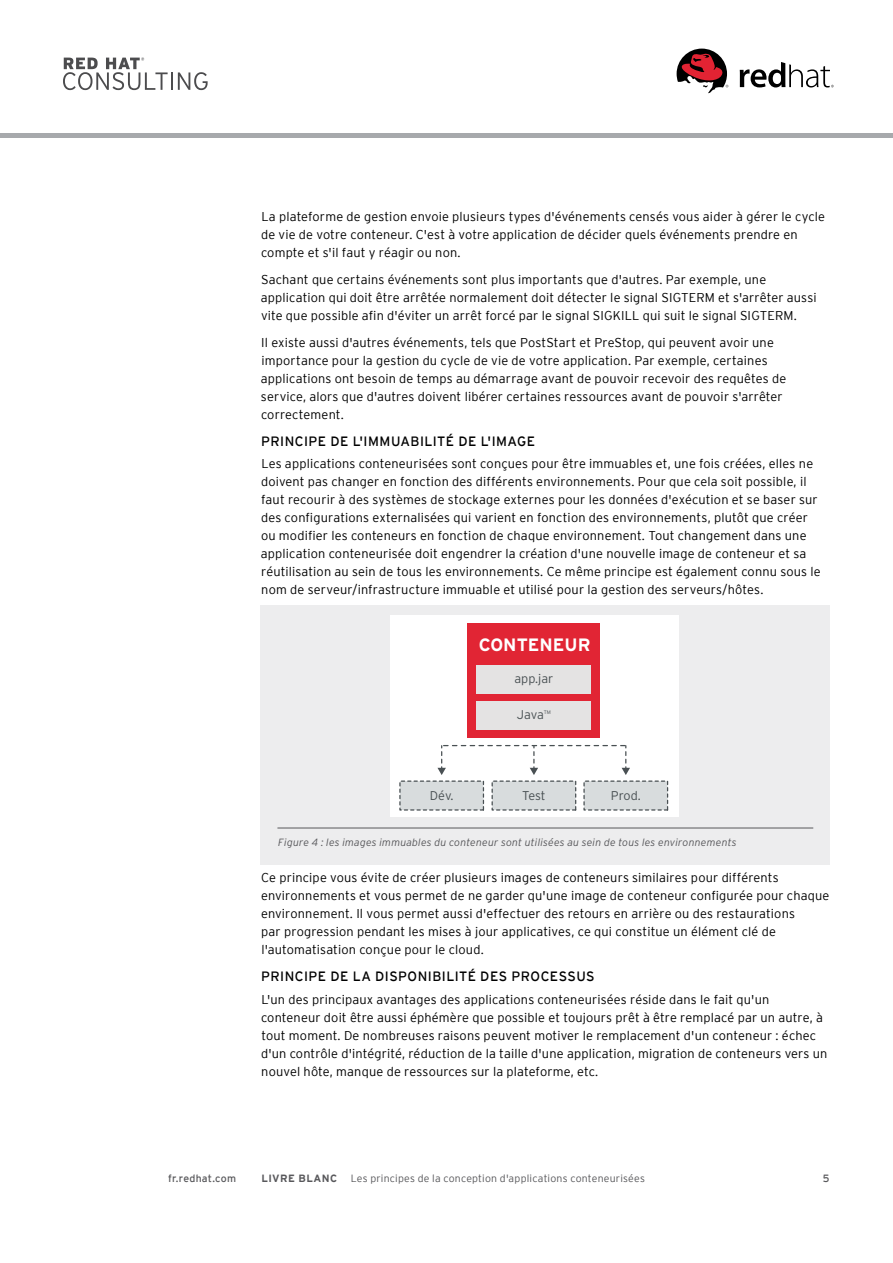
<style>
.page{position:relative;width:893px;height:1263px;background:#fff}
.page>*{position:absolute;margin:0;border:0;box-sizing:border-box;transform-origin:0 0}
.t1{font:700 17.85px "Interstate";color:#fff}
.t2{font:13.5px "Interstate";letter-spacing:.035em;color:#000}
.t3{font:300 12.75px/18px "Interstate";letter-spacing:.01em;color:#000}
.t4{font:300 12.6px "Interstate";color:#495053}
.t5{font:italic 300 10.5px "Interstate";letter-spacing:.015em;color:#58585b}
.t6{font:300 10.5px "Interstate";letter-spacing:.02em;color:#58585b}
.t7{font:10.5px "Interstate";letter-spacing:.02em;color:#58585b}
.t8{font:700 10.5px "Interstate";letter-spacing:.04em;color:#58585b}
.t9{font:300 5.1px "Interstate";color:#495053}
</style>
<div class="page">
<div style="left:261px;top:605px;width:569px;height:259px;background:#ededee"></div>
<hr style="left:277px;top:828px;width:536px;height:1px;background:#58585b">
<div style="left:390px;top:615px;width:288px;height:202px;background:#fff"></div>
<div style="left:399px;top:780px;width:85px;height:31px;background:#d8dcdd;border:1px dashed #495053"></div>
<div style="left:492px;top:780px;width:84px;height:31px;background:#d8dcdd;border:1px dashed #495053"></div>
<div style="left:583px;top:780px;width:85px;height:31px;background:#d8dcdd;border:1px dashed #495053"></div>
<div style="left:468px;top:623px;width:132px;height:114px;background:#e12534"></div>
<div style="left:477px;top:666px;width:114px;height:28px;background:#e4e3e3"></div>
<div style="left:477px;top:701px;width:114px;height:28px;background:#e4e3e3"></div>
<svg style="left:437px;top:745px;width:193px;height:30px"></svg>
<svg style="left:740px;top:62px;width:94px;height:25px"></svg>
<svg style="left:677px;top:49px;width:51px;height:45px"></svg>
<svg style="left:63px;top:58px;width:145px;height:32px"></svg>
<hr style="left:0;top:133px;width:893px;height:4px;background:#a7a9ac">
<p class="t3" style="left:261px;top:207px;width:565px">La plateforme de gestion envoie plusieurs types d'événements censés vous aider à gérer le cycle de vie de votre conteneur. C'est à votre application de décider quels événements prendre en compte et s'il faut y réagir ou non.</p>
<p class="t3" style="left:261px;top:270px;width:557px">Sachant que certains événements sont plus importants que d'autres. Par exemple, une application qui doit être arrêtée normalement doit détecter le signal SIGTERM et s'arrêter aussi vite que possible afin d'éviter un arrêt forcé par le signal SIGKILL qui suit le signal SIGTERM.</p>
<p class="t3" style="left:261px;top:333px;width:527px">Il existe aussi d'autres événements, tels que PostStart et PreStop, qui peuvent avoir une importance pour la gestion du cycle de vie de votre application. Par exemple, certaines applications ont besoin de temps au démarrage avant de pouvoir recevoir des requêtes de service, alors que d'autres doivent libérer certaines ressources avant de pouvoir s'arrêter correctement.</p>
<p class="t2" style="left:261px;top:433px;width:275px">PRINCIPE DE L'IMMUABILITÉ DE L'IMAGE</p>
<p class="t3" style="left:261px;top:454px;width:561px">Les applications conteneurisées sont conçues pour être immuables et, une fois créées, elles ne doivent pas changer en fonction des différents environnements. Pour que cela soit possible, il faut recourir à des systèmes de stockage externes pour les données d'exécution et se baser sur des configurations externalisées qui varient en fonction des environnements, plutôt que créer ou modifier les conteneurs en fonction de chaque environnement. Tout changement dans une application conteneurisée doit engendrer la création d'une nouvelle image de conteneur et sa réutilisation au sein de tous les environnements. Ce même principe est également connu sous le nom de serveur/infrastructure immuable et utilisé pour la gestion des serveurs/hôtes.</p>
<h1 class="t1" style="left:479px;top:634px;width:113px">CONTENEUR</h1>
<p class="t4" style="left:514px;top:671px;width:40px">app.jar</p>
<p class="t4" style="left:517px;top:708px;width:29px">Java</p>
<p class="t9" style="left:544px;top:709px;width:9px">TM</p>
<p class="t4" style="left:430px;top:788px;width:25px">Dév.</p>
<p class="t4" style="left:522px;top:788px;width:25px">Test</p>
<p class="t4" style="left:611px;top:788px;width:31px">Prod.</p>
<p class="t5" style="left:278px;top:837px;width:460px">Figure 4 : les images immuables du conteneur sont utilisées au sein de tous les environnements</p>
<p class="t3" style="left:261px;top:868px;width:570px">Ce principe vous évite de créer plusieurs images de conteneurs similaires pour différents environnements et vous permet de ne garder qu'une image de conteneur configurée pour chaque environnement. Il vous permet aussi d'effectuer des retours en arrière ou des restaurations<br>par progression pendant les mises à jour applicatives, ce qui constitue un élément clé de l'automatisation conçue pour le cloud.</p>
<p class="t2" style="left:261px;top:969px;width:335px">PRINCIPE DE LA DISPONIBILITÉ DES PROCESSUS</p>
<p class="t3" style="left:261px;top:990px;width:568px">L'un des principaux avantages des applications conteneurisées réside dans le fait qu'un conteneur doit être aussi éphémère que possible et toujours prêt à être remplacé par un autre, à tout moment. De nombreuses raisons peuvent motiver le remplacement d'un conteneur : échec d'un contrôle d'intégrité, réduction de la taille d'une application, migration de conteneurs vers un nouvel hôte, manque de ressources sur la plateforme, etc.</p>
<p class="t7" style="left:168px;top:1172px;width:70px">fr.redhat.com</p>
<p class="t8" style="left:262px;top:1172px;width:77px">LIVRE BLANC</p>
<p class="t6" style="left:351px;top:1172px;width:296px">Les principes de la conception d'applications conteneurisées</p>
<p class="t7" style="left:823px;top:1172px;width:8px">5</p>
</div>
